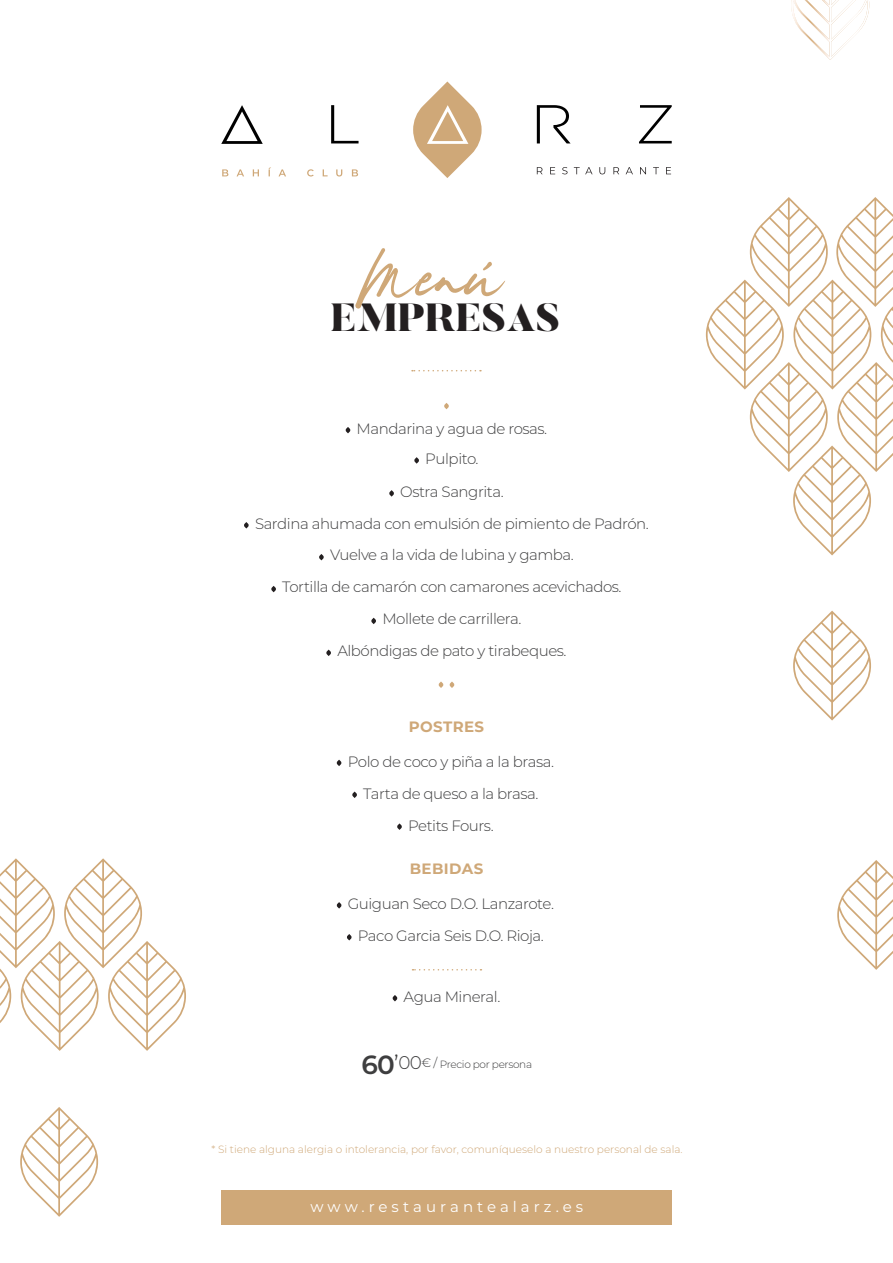
<style>
.page{position:relative;width:893px;height:1263px;background:#fff}
.page>*{position:absolute;margin:0;border:0;box-sizing:border-box;transform-origin:0 0}
.t1{font:72.9px "Southima";color:#cfa878}
.t2{font:900 39px "Butler";color:#231f20}
.t3{font:300 15px "Montserrat";letter-spacing:-.03em;color:#3e3e3f}
.t4{font:15px "Montserrat";letter-spacing:.27em;color:#fff}
.t5{font:700 15px "Montserrat";letter-spacing:.025em;color:#cfa878}
.t6{font:300 10.5px "Montserrat";color:#cfa878}
.t7{font:300 10.5px "Montserrat";letter-spacing:-.03em;color:#3e3e3f}
.s1{font-weight:600;font-size:26.25px}
.s2{font-size:26.25px}
.s3{font-size:18.45px}
.s4{font-size:12.3px}
</style>
<div class="page">
<svg style="left:331px;top:105px;width:28px;height:38px"></svg>
<svg style="left:537px;top:105px;width:33px;height:38px"></svg>
<svg style="left:639px;top:105px;width:33px;height:38px"></svg>
<svg style="left:221px;top:105px;width:42px;height:39px"></svg>
<svg style="left:413px;top:81px;width:69px;height:97px"></svg>
<svg style="left:222px;top:167px;width:136px;height:9px"></svg>
<svg style="left:537px;top:167px;width:134px;height:7px"></svg>
<svg style="left:412px;top:370px;width:69px;height:1px"></svg>
<svg style="left:444px;top:403px;width:5px;height:6px"></svg>
<svg style="left:346px;top:427px;width:4px;height:6px"></svg>
<svg style="left:414px;top:457px;width:5px;height:7px"></svg>
<svg style="left:389px;top:490px;width:5px;height:7px"></svg>
<svg style="left:244px;top:522px;width:5px;height:6px"></svg>
<svg style="left:319px;top:554px;width:5px;height:6px"></svg>
<svg style="left:271px;top:586px;width:5px;height:6px"></svg>
<svg style="left:371px;top:618px;width:5px;height:6px"></svg>
<svg style="left:326px;top:650px;width:5px;height:6px"></svg>
<svg style="left:439px;top:681px;width:4px;height:7px"></svg>
<svg style="left:450px;top:681px;width:4px;height:7px"></svg>
<div style="left:221px;top:1191px;width:451px;height:34px;background:#cfa878"></div>
<svg style="left:337px;top:902px;width:4px;height:6px"></svg>
<svg style="left:347px;top:934px;width:5px;height:6px"></svg>
<svg style="left:393px;top:995px;width:4px;height:6px"></svg>
<svg style="left:412px;top:969px;width:69px;height:1px"></svg>
<svg style="left:0;top:858px;width:186px;height:193px"></svg>
<svg style="left:791px;top:0;width:78px;height:60px"></svg>
<svg style="left:837px;top:860px;width:56px;height:110px"></svg>
<svg style="left:793px;top:611px;width:78px;height:109px"></svg>
<svg style="left:706px;top:197px;width:187px;height:358px"></svg>
<svg style="left:20px;top:1107px;width:78px;height:110px"></svg>
<svg style="left:337px;top:760px;width:4px;height:6px"></svg>
<svg style="left:352px;top:791px;width:5px;height:7px"></svg>
<svg style="left:397px;top:823px;width:5px;height:7px"></svg>
<p class="t1" style="left:355px;top:234px;width:150px">Menú</p>
<p class="t2" style="left:331px;top:293px;width:231px">EMPRESAS</p>
<p class="t3" style="left:357px;top:419px;width:192px">Mandarina y agua de rosas.</p>
<p class="t3" style="left:425px;top:449px;width:55px">Pulpito.</p>
<p class="t3" style="left:400px;top:482px;width:105px">Ostra Sangrita.</p>
<p class="t3" style="left:255px;top:514px;width:395px">Sardina ahumada con emulsión de pimiento de Padrón.</p>
<p class="t3" style="left:330px;top:545px;width:245px">Vuelve a la vida de lubina y gamba.</p>
<p class="t3" style="left:282px;top:577px;width:341px">Tortilla de camarón con camarones acevichados.</p>
<p class="t3" style="left:382px;top:609px;width:141px">Mollete de carrillera.</p>
<p class="t3" style="left:337px;top:641px;width:231px">Albóndigas de pato y tirabeques.</p>
<p class="t5" style="left:409px;top:716px;width:77px">POSTRES</p>
<p class="t3" style="left:348px;top:751px;width:208px">Polo de coco y piña a la brasa.</p>
<p class="t3" style="left:363px;top:783px;width:177px">Tarta de queso a la brasa.</p>
<p class="t3" style="left:408px;top:815px;width:87px">Petits Fours.</p>
<p class="t5" style="left:410px;top:858px;width:75px">BEBIDAS</p>
<p class="t3" style="left:348px;top:894px;width:208px">Guiguan Seco D.O. Lanzarote.</p>
<p class="t3" style="left:358px;top:926px;width:188px">Paco Garcia Seis D.O. Rioja.</p>
<p class="t3" style="left:404px;top:987px;width:98px">Agua Mineral.</p>
<p class="t7" style="left:361px;top:1057px;width:172px"><span class="s1">60</span><span class="s2">’</span><span class="s3">00</span><span class="s4">€ /</span> Precio por persona</p>
<p class="t6" style="left:211px;top:1142px;width:473px">* Si tiene alguna alergia o intolerancia, por favor, comuníqueselo a nuestro personal de sala.</p>
<p class="t4" style="left:310px;top:1196px;width:274px">www.restaurantealarz.es</p>
</div>
